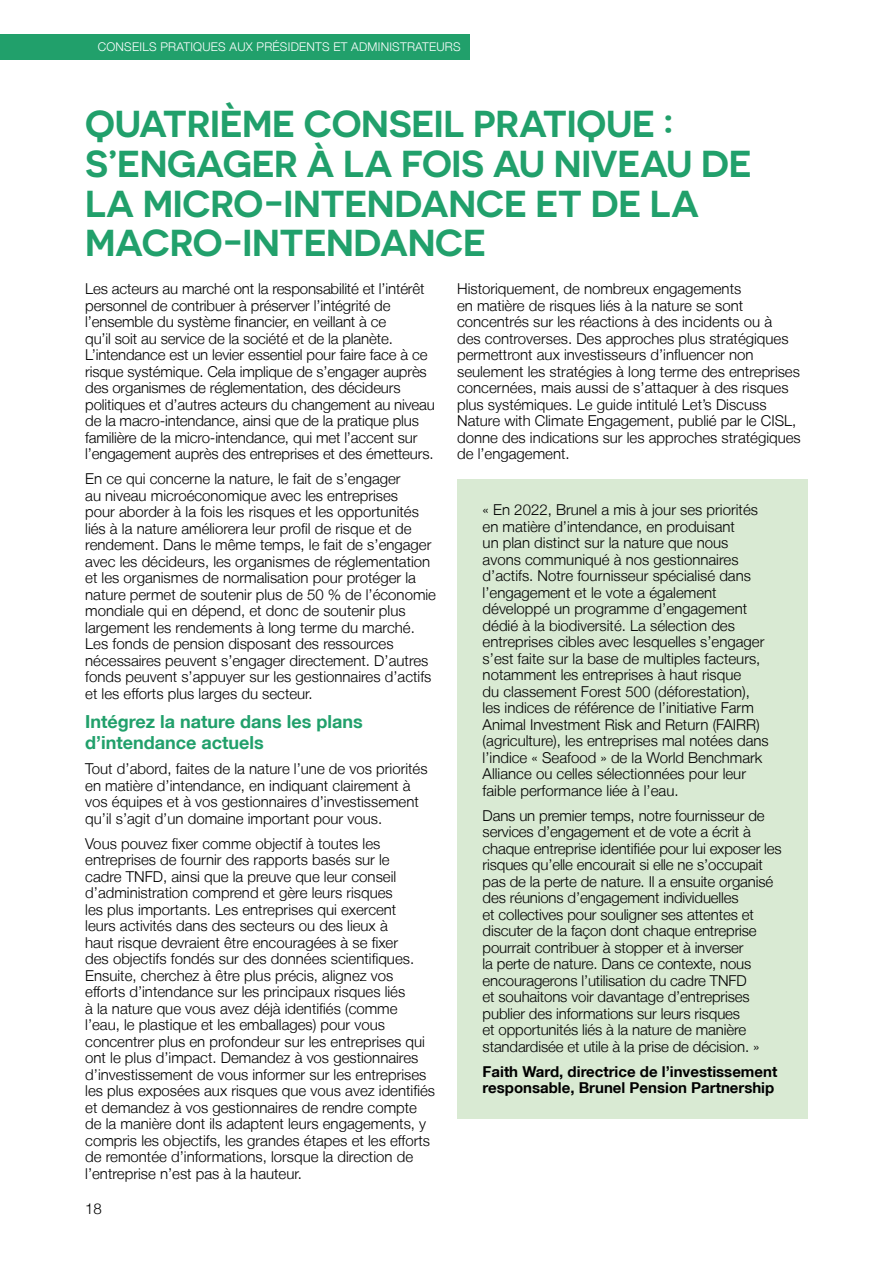
<style>
.page{position:relative;width:893px;height:1263px;background:#fff}
.page>*{position:absolute;margin:0;border:0;box-sizing:border-box;transform-origin:0 0}
.t1{font:600 37.5px/39.8px "Novecentosanswide";letter-spacing:-.01em;color:#21a06b}
.t2{font:700 18px/21px "Helvetica Neue LT";color:#21a06b}
.t3{font:300 15px/16.5px "Helvetica Neue LT";color:#000}
.t4{font:700 15px/16.5px "Helvetica Neue LT";color:#000}
.t5{font:300 12px "Helvetica Neue LT";letter-spacing:.02em;color:#fff}
</style>
<div class="page">
<div style="left:0;top:34px;width:469px;height:26px;background:#21a06b"></div>
<div style="left:457px;top:479px;width:351px;height:640px;background:#d9ead3"></div>
<p class="t5" style="left:98px;top:39px;width:364px">CONSEILS PRATIQUES AUX PRÉSIDENTS ET ADMINISTRATEURS</p>
<h1 class="t1" style="left:85px;top:103px;width:668px">QUATRIÈME CONSEIL PRATIQUE :<br>S’ENGAGER À LA FOIS AU NIVEAU DE<br>LA MICRO-INTENDANCE ET DE LA<br>MACRO-INTENDANCE</h1>
<p class="t3" style="left:85px;top:280px;width:351px">Les acteurs au marché ont la responsabilité et l’intérêt personnel de contribuer à préserver l’intégrité de l’ensemble du système financier, en veillant à ce<br>qu’il soit au service de la société et de la planète.<br>L’intendance est un levier essentiel pour faire face à ce risque systémique. Cela implique de s’engager auprès des organismes de réglementation, des décideurs politiques et d’autres acteurs du changement au niveau de la macro-intendance, ainsi que de la pratique plus familière de la micro-intendance, qui met l’accent sur l’engagement auprès des entreprises et des émetteurs.</p>
<p class="t3" style="left:85px;top:470px;width:352px">En ce qui concerne la nature, le fait de s’engager<br>au niveau microéconomique avec les entreprises<br>pour aborder à la fois les risques et les opportunités liés à la nature améliorera leur profil de risque et de rendement. Dans le même temps, le fait de s’engager avec les décideurs, les organismes de réglementation et les organismes de normalisation pour protéger la nature permet de soutenir plus de 50 % de l’économie mondiale qui en dépend, et donc de soutenir plus largement les rendements à long terme du marché.<br>Les fonds de pension disposant des ressources nécessaires peuvent s’engager directement. D’autres fonds peuvent s’appuyer sur les gestionnaires d’actifs et les efforts plus larges du secteur.</p>
<p class="t2" style="left:85px;top:711px;width:279px">Intégrez la nature dans les plans d’intendance actuels</p>
<p class="t3" style="left:85px;top:760px;width:344px">Tout d’abord, faites de la nature l’une de vos priorités en matière d’intendance, en indiquant clairement à vos équipes et à vos gestionnaires d’investissement qu’il s’agit d’un domaine important pour vous.</p>
<p class="t3" style="left:85px;top:835px;width:351px">Vous pouvez fixer comme objectif à toutes les entreprises de fournir des rapports basés sur le<br>cadre TNFD, ainsi que la preuve que leur conseil d’administration comprend et gère leurs risques<br>les plus importants. Les entreprises qui exercent<br>leurs activités dans des secteurs ou des lieux à<br>haut risque devraient être encouragées à se fixer<br>des objectifs fondés sur des données scientifiques.<br>Ensuite, cherchez à être plus précis, alignez vos efforts d’intendance sur les principaux risques liés<br>à la nature que vous avez déjà identifiés (comme l’eau, le plastique et les emballages) pour vous concentrer plus en profondeur sur les entreprises qui ont le plus d’impact. Demandez à vos gestionnaires d’investissement de vous informer sur les entreprises les plus exposées aux risques que vous avez identifiés et demandez à vos gestionnaires de rendre compte de la manière dont ils adaptent leurs engagements, y compris les objectifs, les grandes étapes et les efforts de remontée d’informations, lorsque la direction de l’entreprise n’est pas à la hauteur.</p>
<p class="t3" style="left:457px;top:280px;width:345px">Historiquement, de nombreux engagements<br>en matière de risques liés à la nature se sont concentrés sur les réactions à des incidents ou à<br>des controverses. Des approches plus stratégiques permettront aux investisseurs d’influencer non seulement les stratégies à long terme des entreprises concernées, mais aussi de s’attaquer à des risques plus systémiques. Le guide intitulé Let’s Discuss Nature with Climate Engagement, publié par le CISL, donne des indications sur les approches stratégiques de l’engagement.</p>
<p class="t3" style="left:483px;top:501px;width:288px">« En 2022, Brunel a mis à jour ses priorités en matière d’intendance, en produisant<br>un plan distinct sur la nature que nous avons communiqué à nos gestionnaires d’actifs. Notre fournisseur spécialisé dans l’engagement et le vote a également développé un programme d’engagement dédié à la biodiversité. La sélection des entreprises cibles avec lesquelles s’engager s’est faite sur la base de multiples facteurs, notamment les entreprises à haut risque<br>du classement Forest 500 (déforestation), les indices de référence de l’initiative Farm Animal Investment Risk and Return (FAIRR) (agriculture), les entreprises mal notées dans l’indice « Seafood » de la World Benchmark Alliance ou celles sélectionnées pour leur faible performance liée à l’eau.</p>
<p class="t3" style="left:483px;top:807px;width:301px">Dans un premier temps, notre fournisseur de services d’engagement et de vote a écrit à chaque entreprise identifiée pour lui exposer les risques qu’elle encourait si elle ne s’occupait pas de la perte de nature. Il a ensuite organisé des réunions d’engagement individuelles<br>et collectives pour souligner ses attentes et discuter de la façon dont chaque entreprise pourrait contribuer à stopper et à inverser<br>la perte de nature. Dans ce contexte, nous encouragerons l’utilisation du cadre TNFD<br>et souhaitons voir davantage d’entreprises publier des informations sur leurs risques<br>et opportunités liés à la nature de manière standardisée et utile à la prise de décision. »</p>
<p class="t4" style="left:483px;top:1063px;width:296px">Faith Ward, directrice de l’investissement responsable, Brunel Pension Partnership</p>
<p class="t3" style="left:85px;top:1200px;width:18px">18</p>
</div>
